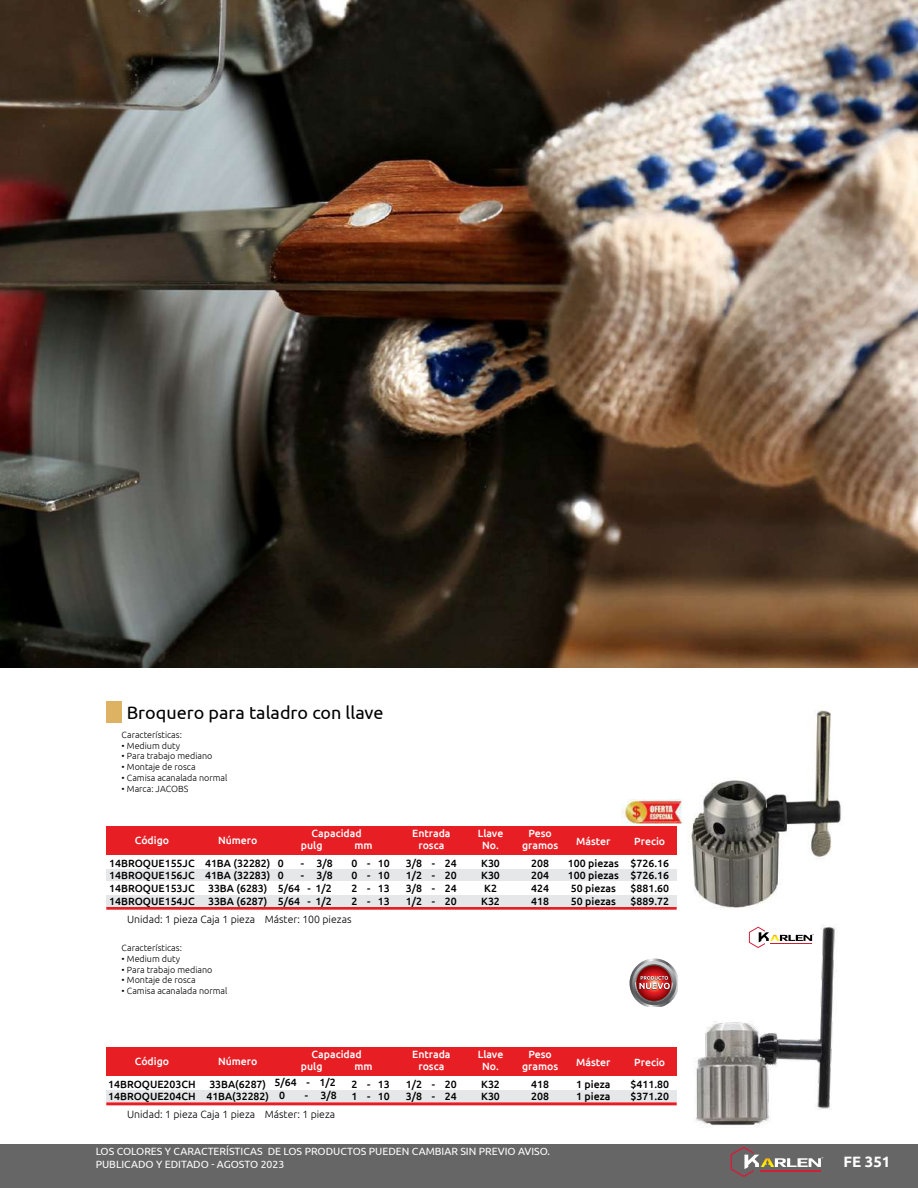
<style>
.page{position:relative;width:918px;height:1188px;background:#fff}
.page>*{position:absolute;margin:0;border:0;box-sizing:border-box;transform-origin:0 0}
.t1{font:18px "Ubuntu";color:#000}
.t2{font:700 15px "Ubuntu";color:#fff}
.t3{font:500 10.5px/12.6px "Ubuntu";color:#000}
.t4{font:500 10.5px/12.6px "Ubuntu";color:#fff;text-align:center}
.t5{font:10.5px/12.6px "Ubuntu";color:#fff}
.t6{font:300 10.5px "Ubuntu";color:#000}
.t7{font:300 9px "Ubuntu";color:#000}
</style>
<div class="page">
<div style="left:1px;top:1145px;width:917px;height:43px;background:#676667"></div>
<svg style="left:730px;top:1147px;width:93px;height:30px"></svg>
<img style="left:688px;top:710px;width:154px;height:197px">
<img style="left:622px;top:799px;width:61px;height:25px">
<hr style="left:106px;top:907px;width:571px;height:3px;background:#e81e25">
<hr style="left:106px;top:1102px;width:571px;height:3px;background:#e81e25">
<div style="left:106px;top:869px;width:571px;height:12px;background:#e6e7e8"></div>
<div style="left:106px;top:1090px;width:571px;height:12px;background:#e6e7e8"></div>
<div style="left:106px;top:895px;width:571px;height:12px;background:#e6e7e8"></div>
<div style="left:106px;top:701px;width:16px;height:22px;background:#ddb262"></div>
<div style="left:106px;top:826px;width:571px;height:29px;background:#e81e25"></div>
<div style="left:106px;top:1047px;width:571px;height:29px;background:#e81e25"></div>
<img style="left:646px;top:907px;width:238px;height:238px">
<svg style="left:630px;top:958px;width:48px;height:49px"></svg>
<img style="left:0;top:0;width:918px;height:668px">
<h1 class="t1" style="left:127px;top:701px;width:258px">Broquero para taladro con llave</h1>
<p class="t7" style="left:122px;top:729px;width:62px">Características:</p>
<p class="t7" style="left:122px;top:740px;width:60px">• Medium duty</p>
<p class="t7" style="left:122px;top:751px;width:92px">• Para trabajo mediano</p>
<p class="t7" style="left:122px;top:762px;width:76px">• Montaje de rosca</p>
<p class="t7" style="left:122px;top:772px;width:107px">• Camisa acanalada normal</p>
<p class="t7" style="left:122px;top:783px;width:68px">• Marca: JACOBS</p>
<p class="t4" style="left:135px;top:834px;width:36px">Código</p>
<p class="t3" style="left:109px;top:856px;width:87px;text-align:justify">14BROQUE155JC 14BROQUE156JC 14BROQUE153JC 14BROQUE154JC</p>
<p class="t4" style="left:218px;top:834px;width:41px">Número</p>
<p class="t3" style="left:205px;top:856px;width:67px">41BA (32282)<br>41BA (32283)<br>33BA (6283)<br>33BA (6287)</p>
<p class="t4" style="left:301px;top:826px;width:62px;text-align:left;text-indent:11px">Capacidad pulg</p>
<p class="t4" style="left:354px;top:839px;width:20px">mm</p>
<p class="t3" style="left:278px;top:856px;width:7px">0</p>
<p class="t3" style="left:301px;top:856px;width:33px">- 3/8</p>
<p class="t3" style="left:278px;top:869px;width:7px">0</p>
<p class="t3" style="left:278px;top:869px;width:56px;text-align:justify;text-indent:23px">- 3/8<br>5/64 - 1/2<br>5/64 - 1/2</p>
<p class="t3" style="left:352px;top:856px;width:40px;text-align:justify">0 - 10<br>0 - 10<br>2 - 13<br>2 - 13</p>
<p class="t6" style="left:127px;top:913px;width:226px">Unidad: 1 pieza Caja 1 pieza Máster: 100 piezas</p>
<p class="t7" style="left:122px;top:942px;width:62px">Características:</p>
<p class="t7" style="left:122px;top:953px;width:60px">• Medium duty</p>
<p class="t7" style="left:122px;top:964px;width:92px">• Para trabajo mediano</p>
<p class="t7" style="left:122px;top:975px;width:76px">• Montaje de rosca</p>
<p class="t7" style="left:122px;top:986px;width:107px">• Camisa acanalada normal</p>
<p class="t4" style="left:412px;top:826px;width:40px">Entrada rosca</p>
<p class="t3" style="left:406px;top:856px;width:53px;text-align:justify">3/8 - 24<br>1/2 - 20<br>3/8 - 24<br>1/2 - 20</p>
<p class="t4" style="left:478px;top:826px;width:27px">Llave<br>No.</p>
<p class="t3" style="left:481px;top:856px;width:20px">K30<br>K30<br>K2<br>K32</p>
<p class="t4" style="left:522px;top:826px;width:38px">Peso gramos</p>
<p class="t3" style="left:531px;top:856px;width:19px;text-align:justify">208<br>204<br>424<br>418</p>
<p class="t4" style="left:576px;top:834px;width:36px">Máster</p>
<p class="t3" style="left:568px;top:856px;width:52px">100 piezas<br>100 piezas<br>50 piezas<br>50 piezas</p>
<p class="t4" style="left:634px;top:834px;width:32px">Precio</p>
<p class="t3" style="left:630px;top:856px;width:40px;text-align:justify">$726.16 $726.16 $881.60 $889.72</p>
<p class="t4" style="left:135px;top:1055px;width:36px">Código</p>
<p class="t4" style="left:218px;top:1055px;width:41px">Número</p>
<p class="t4" style="left:301px;top:1047px;width:62px;text-align:left;text-indent:11px">Capacidad pulg</p>
<p class="t4" style="left:354px;top:1060px;width:20px">mm</p>
<p class="t4" style="left:412px;top:1047px;width:40px">Entrada rosca</p>
<p class="t4" style="left:478px;top:1047px;width:27px">Llave<br>No.</p>
<p class="t4" style="left:522px;top:1047px;width:38px">Peso gramos</p>
<p class="t4" style="left:576px;top:1055px;width:36px">Máster</p>
<p class="t4" style="left:634px;top:1055px;width:32px">Precio</p>
<p class="t3" style="left:108px;top:1077px;width:89px">14BROQUE203CH<br>14BROQUE204CH</p>
<p class="t3" style="left:279px;top:1076px;width:58px;text-indent:-5px">5/64 - 1/2<br>0</p>
<p class="t3" style="left:206px;top:1077px;width:64px">33BA(6287)<br>41BA(32282)</p>
<p class="t3" style="left:305px;top:1088px;width:33px">- 3/8</p>
<p class="t3" style="left:352px;top:1077px;width:40px">2 - 13<br>1 - 10</p>
<p class="t3" style="left:406px;top:1077px;width:53px">1/2 - 20<br>3/8 - 24</p>
<p class="t3" style="left:481px;top:1077px;width:20px">K32<br>K30</p>
<p class="t3" style="left:531px;top:1077px;width:19px">418<br>208</p>
<p class="t3" style="left:576px;top:1077px;width:36px">1 pieza<br>1 pieza</p>
<p class="t3" style="left:630px;top:1077px;width:40px">$411.80 $371.20</p>
<p class="t6" style="left:127px;top:1108px;width:210px">Unidad: 1 pieza Caja 1 pieza Máster: 1 pieza</p>
<p class="t5" style="left:96px;top:1145px;width:456px">LOS COLORES Y CARACTERÍSTICAS DE LOS PRODUCTOS PUEDEN CAMBIAR SIN PREVIO AVISO.<br>PUBLICADO Y EDITADO - AGOSTO 2023</p>
<h2 class="t2" style="left:844px;top:1152px;width:48px">FE 351</h2>
</div>
